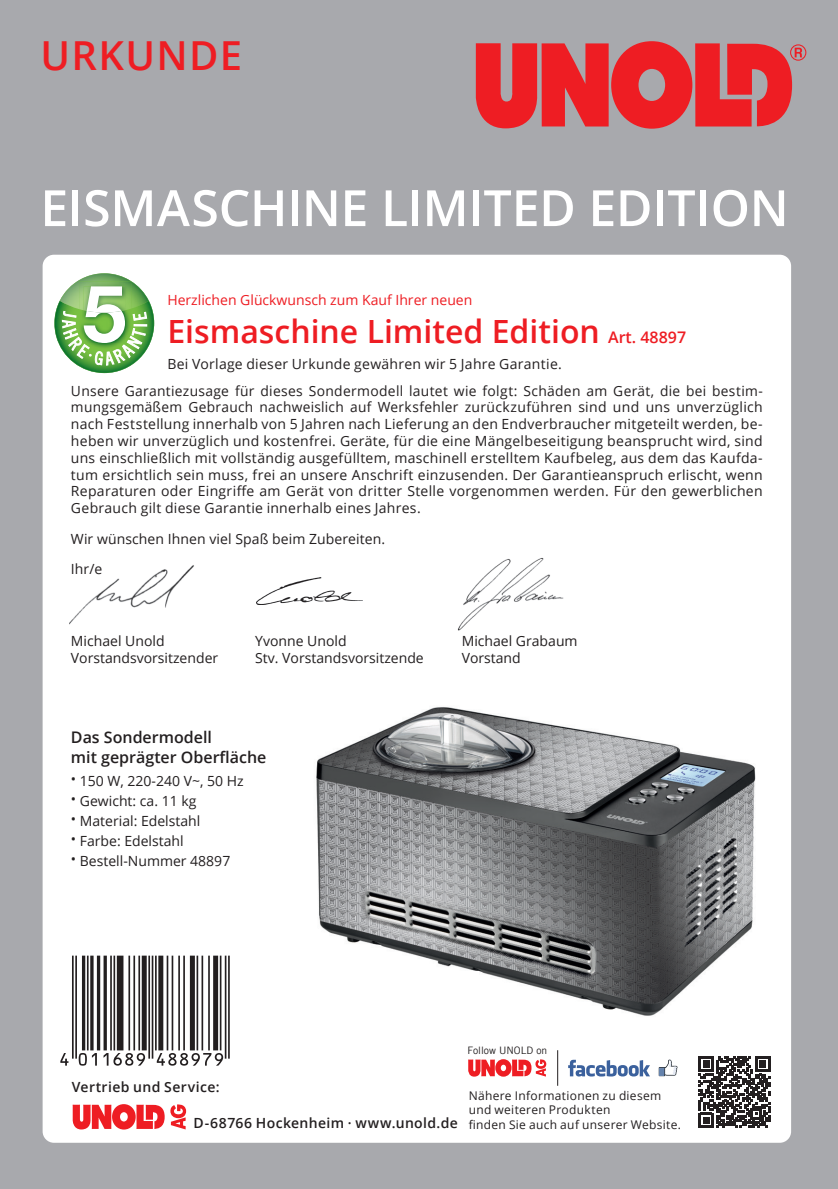
<style>
.page{position:relative;width:838px;height:1189px;background:#a8a9ad}
.page>*{position:absolute;margin:0;border:0;box-sizing:border-box;transform-origin:0 0}
.t1{font:600 50px "Open Sans";letter-spacing:-.005em;color:#fff}
.t2{font:600 40px "Open Sans";letter-spacing:.035em;color:#ee1d23}
.t3{font:600 32px "Open Sans";color:#ee1d23}
.t4{font:600 16px/20px "Open Sans";color:#231f20}
.t5{font:14px/16.8px "Open Sans";letter-spacing:.005em;color:#231f20}
.t6{font:600 14px "Open Sans";letter-spacing:.03em;color:#231f20}
.t7{font:14px "Open Sans";color:#ee1d23}
.t8{font:12px/14.4px "Open Sans";letter-spacing:.025em;color:#231f20}
.t9{font:10.2px "Trade Gothic LT Com";color:#231f20}
.s1{font-size:16px}
</style>
<div class="page">
<div style="left:43px;top:255px;width:748px;height:887px;background:#fff;border-radius:11px"></div>
<img style="left:256px;top:577px;width:107px;height:27px">
<img style="left:457px;top:558px;width:107px;height:73px">
<img style="left:70px;top:565px;width:124px;height:59px">
<svg style="left:568px;top:1059px;width:82px;height:17px"></svg>
<svg style="left:659px;top:1059px;width:19px;height:17px"></svg>
<svg style="left:468px;top:1059px;width:78px;height:17px"></svg>
<hr style="left:557px;top:1050px;width:1px;height:35px;background:#231f20">
<svg style="left:699px;top:1056px;width:71px;height:72px"></svg>
<svg style="left:54px;top:273px;width:100px;height:100px"></svg>
<svg style="left:476px;top:41px;width:330px;height:88px"></svg>
<img style="left:316px;top:707px;width:440px;height:309px">
<svg style="left:73px;top:1104px;width:113px;height:25px"></svg>
<svg style="left:60px;top:955px;width:170px;height:110px"></svg>
<h2 class="t2" style="left:40px;top:28px;width:203px">URKUNDE</h2>
<h1 class="t1" style="left:40px;top:174px;width:750px">EISMASCHINE LIMITED EDITION</h1>
<p class="t7" style="left:167px;top:290px;width:306px">Herzlichen Glückwunsch zum Kauf Ihrer neuen</p>
<h3 class="t3" style="left:167px;top:310px;width:520px">Eismaschine Limited Edition <span class="s1">Art. 48897</span></h3>
<p class="t5" style="left:71px;top:351px;width:693px;line-height:26.4px;text-indent:96px">Bei Vorlage dieser Urkunde gewähren wir 5 Jahre Garantie.<br>Unsere Garantiezusage für dieses Sondermodell lautet wie folgt: Schäden am Gerät, die bei bestim-</p>
<p class="t5" style="left:71px;top:398px;width:693px;text-align:justify">mungsgemäßem Gebrauch nachweislich auf Werksfehler zurückzuführen sind und uns unverzüglich nach Feststellung innerhalb von 5 Jahren nach Lieferung an den Endverbraucher mitgeteilt werden, be&shy;heben wir unverzüglich und kostenfrei. Geräte, für die eine Mängelbeseitigung beansprucht wird, sind uns einschließlich mit vollständig ausgefülltem, maschinell erstelltem Kaufbeleg, aus dem das Kaufda&shy;tum ersichtlich sein muss, frei an unsere Anschrift einzusenden. Der Garantieanspruch erlischt, wenn Reparaturen oder Eingriffe am Gerät von dritter Stelle vorgenommen werden. Für den gewerblichen Gebrauch gilt diese Garantie innerhalb eines Jahres.</p>
<p class="t5" style="left:71px;top:523px;width:316px;line-height:30.6px">Wir wünschen Ihnen viel Spaß beim Zubereiten.<br>Ihr/e</p>
<p class="t5" style="left:71px;top:632px;width:149px">Michael Unold<br>Vorstandsvorsitzender</p>
<p class="t5" style="left:255px;top:632px;width:170px">Yvonne Unold<br>Stv. Vorstandsvorsitzende</p>
<p class="t5" style="left:462px;top:632px;width:117px">Michael Grabaum<br>Vorstand</p>
<p class="t4" style="left:71px;top:726px;width:197px">Das Sondermodell<br>mit geprägter Oberfläche</p>
<p class="t5" style="left:71px;top:772px;width:174px">• 150 W, 220-240 V~, 50 Hz</p>
<p class="t5" style="left:71px;top:792px;width:127px">• Gewicht: ca. 11 kg</p>
<p class="t5" style="left:71px;top:812px;width:131px">• Material: Edelstahl</p>
<p class="t5" style="left:71px;top:832px;width:114px">• Farbe: Edelstahl</p>
<p class="t5" style="left:71px;top:852px;width:161px">• Bestell-Nummer 48897</p>
<p class="t6" style="left:72px;top:1077px;width:149px">Vertrieb und Service:</p>
<p class="t6" style="left:194px;top:1113px;width:266px">D-68766 Hockenheim . www.unold.de</p>
<p class="t9" style="left:467px;top:1044px;width:81px">Follow UNOLD on</p>
<p class="t8" style="left:469px;top:1088px;width:214px">Nähere Informationen zu diesem und weiteren Produkten<br>finden Sie auch auf unserer Website.</p>
</div>
